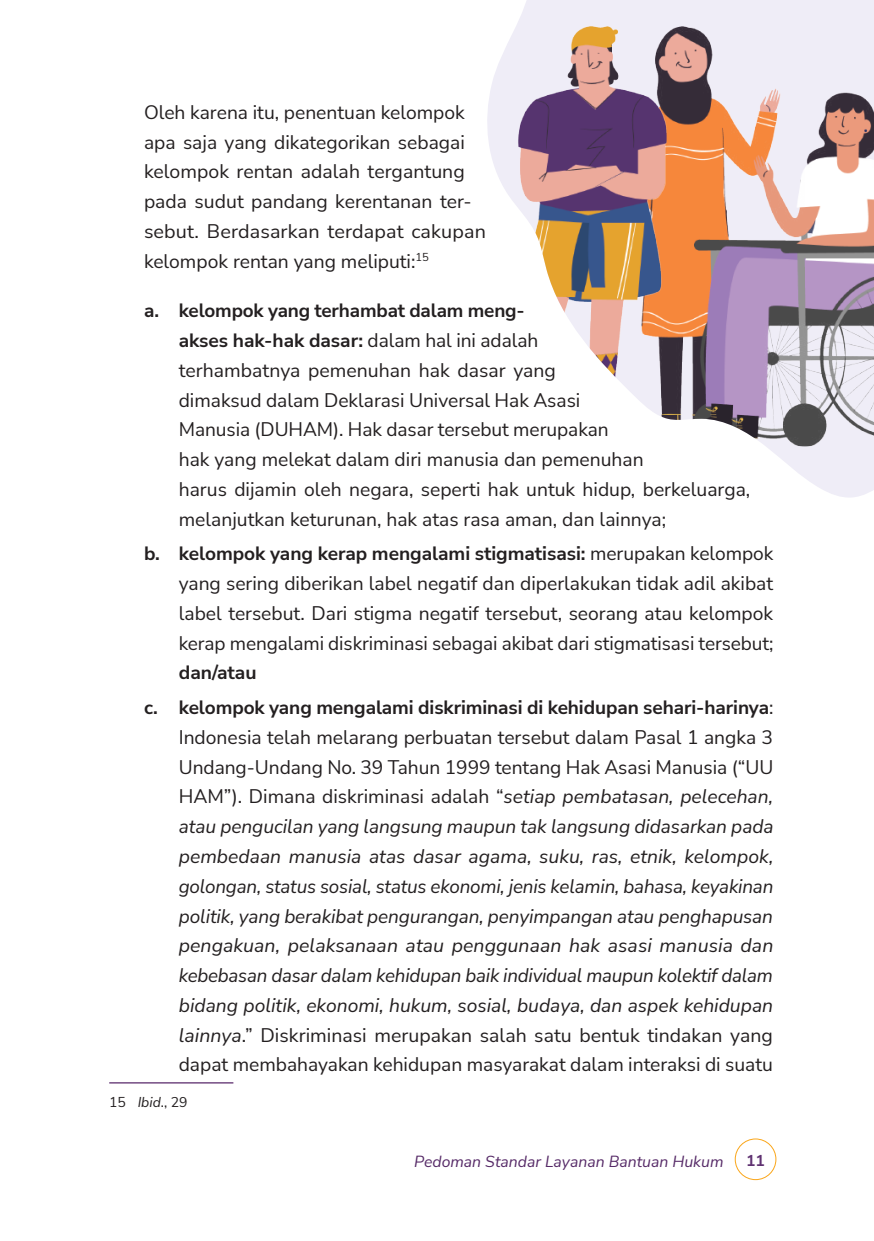
<style>
.page{position:relative;width:874px;height:1241px;background:#fff}
.page>*{position:absolute;margin:0;border:0;box-sizing:border-box;transform-origin:0 0}
.t1{font:19.25px/29.8px "Nunito Sans";color:#231f20}
.t2{font:italic 19.25px/29.8px "Nunito Sans";color:#231f20;text-align:justify}
.t3{font:700 19.25px/34.6px "Nunito Sans";letter-spacing:-.005em;color:#231f20}
.t4{font:italic 15.75px "Nunito Sans";color:#562a67}
.t5{font:700 15.75px "Nunito Sans";color:#5f3171}
.t6{font:14px "Nunito Sans";color:#231f20}
.s1{font-weight:700}
.s2{font-weight:400}
.s3{font-style:normal}
.s4{font-style:italic}
</style>
<div class="page">
<hr style="left:109px;top:1081px;width:124px;height:2px;background:#5f3171">
<svg style="left:487px;top:0;width:386px;height:498px"></svg>
<img style="left:622px;top:26px;width:251px;height:420px">
<img style="left:492px;top:26px;width:174px;height:392px">
<div style="left:734px;top:1138px;width:42px;height:41px;border:1px solid #faa61a;border-radius:50%"></div>
<p class="t1" style="left:144px;top:96px;width:343px">Oleh karena itu, penentuan kelompok apa saja yang dikategorikan sebagai kelompok rentan adalah tergantung pada sudut pandang kerentanan ter&shy;sebut. Berdasarkan terdapat cakupan kelompok rentan yang meliputi:<sup>15</sup></p>
<p class="t1" style="left:179px;top:295px;width:572px;text-indent:-35px"><span class="s1">a. kelompok yang terhambat dalam meng-<br>akses hak-hak dasar:</span> dalam hal ini adalah<br>terhambatnya pemenuhan hak dasar yang<br>dimaksud dalam Deklarasi Universal Hak Asasi<br>Manusia (DUHAM). Hak dasar tersebut merupakan<br>hak yang melekat dalam diri manusia dan pemenuhan<br>harus dijamin oleh negara, seperti hak untuk hidup, berkeluarga, melanjutkan keturunan, hak atas rasa aman, dan lainnya;</p>
<p class="t1" style="left:179px;top:538px;width:596px;text-align:justify;text-indent:-35px"><span class="s1">b. kelompok yang kerap mengalami stigmatisasi:</span> merupakan kelompok yang sering diberikan label negatif dan diperlakukan tidak adil akibat label tersebut. Dari stigma negatif tersebut, seorang atau kelompok kerap mengalami diskriminasi sebagai akibat dari stigmatisasi tersebut;</p>
<p class="t3" style="left:144px;top:654px;width:630px;text-indent:35px">dan/atau<br>c. kelompok yang mengalami diskriminasi di kehidupan sehari-harinya<span class="s2">:</span></p>
<p class="t2" style="left:179px;top:721px;width:596px"><span class="s3">Indonesia telah melarang perbuatan tersebut dalam Pasal 1 angka 3<br>Undang-Undang No. 39 Tahun 1999 tentang Hak Asasi Manusia (“UU HAM”). Dimana diskriminasi adalah “</span>setiap pembatasan, pelecehan, atau pengucilan yang langsung maupun tak langsung didasarkan pada pembedaan manusia atas dasar agama, suku, ras, etnik, kelompok, golongan, status sosial, status ekonomi, jenis kelamin, bahasa, keyakinan politik, yang berakibat pengurangan, penyimpangan atau penghapusan pengakuan, pelaksanaan atau penggunaan hak asasi manusia dan kebebasan dasar dalam kehidupan baik individual maupun kolektif dalam bidang politik, ekonomi, hukum, sosial, budaya, dan aspek kehidupan lainnya<span class="s3">.” Diskriminasi merupakan salah satu bentuk tindakan yang dapat membahayakan kehidupan masyarakat dalam interaksi di suatu</span></p>
<p class="t6" style="left:109px;top:1092px;width:80px">15 <span class="s4">Ibid</span>., 29</p>
<p class="t4" style="left:414px;top:1150px;width:311px">Pedoman Standar Layanan Bantuan Hukum</p>
<p class="t5" style="left:745px;top:1148px;width:20px">11</p>
</div>
